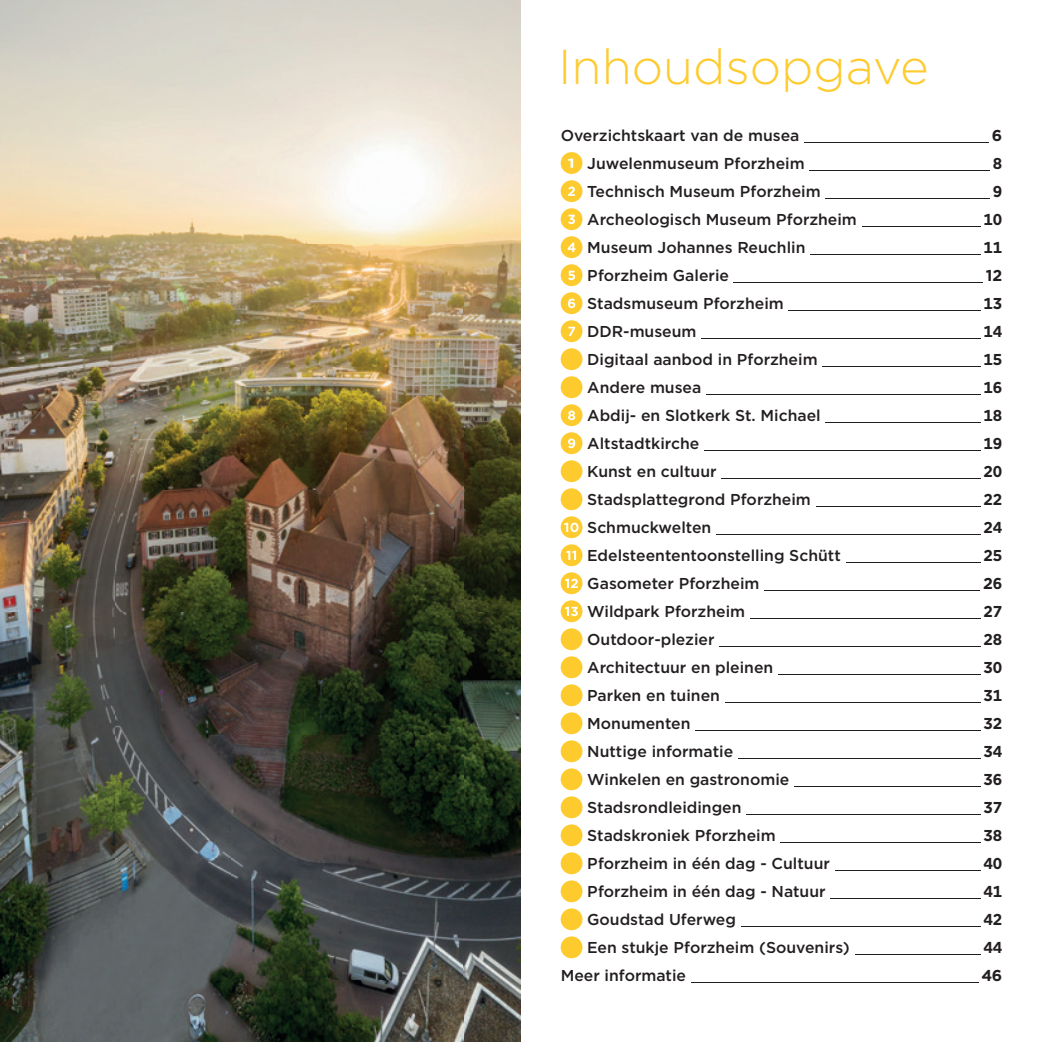
<style>
.page{position:relative;width:1042px;height:1042px;background:#fff}
.page>*{position:absolute;margin:0;border:0;box-sizing:border-box;transform-origin:0 0}
.t1{font:300 49px "Gotham";color:#fecb2f}
.t2{font:500 15.75px "Gotham";color:#231f20}
.t3{font:700 15.75px "Gotham";color:#231f20}
</style>
<div class="page">
<hr style="left:804px;top:142px;width:185px;height:1px;background:#231f20">
<hr style="left:809px;top:170px;width:181px;height:1px;background:#231f20">
<hr style="left:825px;top:198px;width:165px;height:1px;background:#231f20">
<hr style="left:861px;top:226px;width:119px;height:1px;background:#231f20">
<hr style="left:810px;top:254px;width:170px;height:1px;background:#231f20">
<hr style="left:734px;top:282px;width:249px;height:1px;background:#231f20">
<hr style="left:788px;top:310px;width:192px;height:1px;background:#231f20">
<hr style="left:701px;top:338px;width:279px;height:1px;background:#231f20">
<hr style="left:822px;top:366px;width:158px;height:1px;background:#231f20">
<hr style="left:706px;top:394px;width:274px;height:1px;background:#231f20">
<hr style="left:825px;top:422px;width:155px;height:1px;background:#231f20">
<hr style="left:704px;top:450px;width:276px;height:1px;background:#231f20">
<hr style="left:721px;top:478px;width:259px;height:1px;background:#231f20">
<hr style="left:815px;top:506px;width:165px;height:1px;background:#231f20">
<hr style="left:716px;top:534px;width:264px;height:1px;background:#231f20">
<hr style="left:845px;top:562px;width:135px;height:1px;background:#231f20">
<hr style="left:764px;top:590px;width:216px;height:1px;background:#231f20">
<hr style="left:750px;top:618px;width:230px;height:1px;background:#231f20">
<hr style="left:719px;top:646px;width:261px;height:1px;background:#231f20">
<hr style="left:778px;top:674px;width:202px;height:1px;background:#231f20">
<hr style="left:725px;top:702px;width:255px;height:1px;background:#231f20">
<hr style="left:695px;top:730px;width:285px;height:1px;background:#231f20">
<hr style="left:738px;top:758px;width:242px;height:1px;background:#231f20">
<hr style="left:794px;top:786px;width:186px;height:1px;background:#231f20">
<hr style="left:746px;top:814px;width:234px;height:1px;background:#231f20">
<hr style="left:780px;top:842px;width:200px;height:1px;background:#231f20">
<hr style="left:834px;top:870px;width:146px;height:1px;background:#231f20">
<hr style="left:830px;top:898px;width:150px;height:1px;background:#231f20">
<hr style="left:741px;top:926px;width:239px;height:1px;background:#231f20">
<hr style="left:854px;top:954px;width:126px;height:1px;background:#231f20">
<hr style="left:691px;top:982px;width:287px;height:1px;background:#231f20">
<div style="left:561px;top:152px;width:21px;height:22px;background:#fecb2f;border-radius:50%"></div>
<svg style="left:568px;top:158px;width:5px;height:10px"></svg>
<div style="left:561px;top:180px;width:21px;height:22px;background:#fecb2f;border-radius:50%"></div>
<svg style="left:568px;top:187px;width:7px;height:9px"></svg>
<div style="left:561px;top:208px;width:21px;height:22px;background:#fecb2f;border-radius:50%"></div>
<svg style="left:568px;top:215px;width:7px;height:9px"></svg>
<div style="left:561px;top:236px;width:21px;height:22px;background:#fecb2f;border-radius:50%"></div>
<svg style="left:567px;top:243px;width:8px;height:9px"></svg>
<div style="left:561px;top:264px;width:21px;height:22px;background:#fecb2f;border-radius:50%"></div>
<svg style="left:568px;top:271px;width:7px;height:9px"></svg>
<div style="left:561px;top:292px;width:21px;height:22px;background:#fecb2f;border-radius:50%"></div>
<svg style="left:568px;top:299px;width:7px;height:9px"></svg>
<div style="left:561px;top:320px;width:21px;height:22px;background:#fecb2f;border-radius:50%"></div>
<svg style="left:568px;top:327px;width:7px;height:9px"></svg>
<div style="left:561px;top:348px;width:21px;height:22px;background:#fecb2f;border-radius:50%"></div>
<div style="left:561px;top:376px;width:21px;height:22px;background:#fecb2f;border-radius:50%"></div>
<div style="left:561px;top:404px;width:21px;height:22px;background:#fecb2f;border-radius:50%"></div>
<svg style="left:568px;top:411px;width:7px;height:9px"></svg>
<div style="left:561px;top:432px;width:21px;height:22px;background:#fecb2f;border-radius:50%"></div>
<svg style="left:568px;top:439px;width:7px;height:9px"></svg>
<div style="left:561px;top:460px;width:21px;height:22px;background:#fecb2f;border-radius:50%"></div>
<div style="left:561px;top:488px;width:21px;height:22px;background:#fecb2f;border-radius:50%"></div>
<div style="left:561px;top:516px;width:21px;height:22px;background:#fecb2f;border-radius:50%"></div>
<svg style="left:564px;top:523px;width:14px;height:9px"></svg>
<div style="left:561px;top:544px;width:21px;height:22px;background:#fecb2f;border-radius:50%"></div>
<svg style="left:566px;top:551px;width:10px;height:9px"></svg>
<div style="left:561px;top:572px;width:21px;height:22px;background:#fecb2f;border-radius:50%"></div>
<svg style="left:565px;top:579px;width:13px;height:9px"></svg>
<div style="left:561px;top:600px;width:21px;height:22px;background:#fecb2f;border-radius:50%"></div>
<svg style="left:565px;top:607px;width:13px;height:9px"></svg>
<div style="left:561px;top:628px;width:21px;height:22px;background:#fecb2f;border-radius:50%"></div>
<div style="left:561px;top:656px;width:21px;height:22px;background:#fecb2f;border-radius:50%"></div>
<div style="left:561px;top:684px;width:21px;height:22px;background:#fecb2f;border-radius:50%"></div>
<div style="left:561px;top:712px;width:21px;height:22px;background:#fecb2f;border-radius:50%"></div>
<div style="left:561px;top:740px;width:21px;height:22px;background:#fecb2f;border-radius:50%"></div>
<div style="left:561px;top:768px;width:21px;height:22px;background:#fecb2f;border-radius:50%"></div>
<div style="left:561px;top:796px;width:21px;height:22px;background:#fecb2f;border-radius:50%"></div>
<div style="left:561px;top:824px;width:21px;height:22px;background:#fecb2f;border-radius:50%"></div>
<div style="left:561px;top:852px;width:21px;height:22px;background:#fecb2f;border-radius:50%"></div>
<div style="left:561px;top:880px;width:21px;height:22px;background:#fecb2f;border-radius:50%"></div>
<div style="left:561px;top:908px;width:21px;height:22px;background:#fecb2f;border-radius:50%"></div>
<div style="left:561px;top:936px;width:21px;height:22px;background:#fecb2f;border-radius:50%"></div>
<img style="left:0;top:0;width:521px;height:1042px">
<h1 class="t1" style="left:558px;top:36px;width:372px">Inhoudsopgave</h1>
<p class="t2" style="left:561px;top:125px;width:240px">Overzichtskaart van de musea</p>
<p class="t3" style="left:992px;top:125px;width:12px">6</p>
<p class="t2" style="left:587px;top:153px;width:219px">Juwelenmuseum Pforzheim</p>
<p class="t3" style="left:993px;top:153px;width:11px">8</p>
<p class="t2" style="left:587px;top:181px;width:235px">Technisch Museum Pforzheim</p>
<p class="t3" style="left:993px;top:181px;width:11px">9</p>
<p class="t2" style="left:587px;top:209px;width:271px">Archeologisch Museum Pforzheim</p>
<p class="t3" style="left:983px;top:209px;width:20px">10</p>
<p class="t2" style="left:587px;top:237px;width:220px">Museum Johannes Reuchlin</p>
<p class="t3" style="left:983px;top:237px;width:20px">11</p>
<p class="t2" style="left:587px;top:265px;width:143px">Pforzheim Galerie</p>
<p class="t3" style="left:986px;top:265px;width:18px">12</p>
<p class="t2" style="left:587px;top:293px;width:198px">Stadsmuseum Pforzheim</p>
<p class="t3" style="left:983px;top:293px;width:20px">13</p>
<p class="t2" style="left:587px;top:321px;width:111px">DDR-museum</p>
<p class="t3" style="left:983px;top:321px;width:20px">14</p>
<p class="t2" style="left:587px;top:349px;width:232px">Digitaal aanbod in Pforzheim</p>
<p class="t3" style="left:983px;top:349px;width:20px">15</p>
<p class="t2" style="left:587px;top:377px;width:116px">Andere musea</p>
<p class="t3" style="left:983px;top:377px;width:20px">16</p>
<p class="t2" style="left:587px;top:405px;width:235px">Abdij- en Slotkerk St. Michael</p>
<p class="t3" style="left:983px;top:405px;width:20px">18</p>
<p class="t2" style="left:587px;top:433px;width:114px">Altstadtkirche</p>
<p class="t3" style="left:983px;top:433px;width:20px">19</p>
<p class="t2" style="left:587px;top:461px;width:131px">Kunst en cultuur</p>
<p class="t3" style="left:983px;top:461px;width:20px">20</p>
<p class="t2" style="left:587px;top:489px;width:225px">Stadsplattegrond Pforzheim</p>
<p class="t3" style="left:983px;top:489px;width:20px">22</p>
<p class="t2" style="left:587px;top:517px;width:126px">Schmuckwelten</p>
<p class="t3" style="left:983px;top:517px;width:20px">24</p>
<p class="t2" style="left:587px;top:545px;width:255px">Edelsteententoonstelling Schütt</p>
<p class="t3" style="left:983px;top:545px;width:20px">25</p>
<p class="t2" style="left:587px;top:573px;width:174px">Gasometer Pforzheim</p>
<p class="t3" style="left:983px;top:573px;width:21px">26</p>
<p class="t2" style="left:587px;top:601px;width:159px">Wildpark Pforzheim</p>
<p class="t3" style="left:983px;top:601px;width:20px">27</p>
<p class="t2" style="left:587px;top:629px;width:129px">Outdoor-plezier</p>
<p class="t3" style="left:983px;top:629px;width:20px">28</p>
<p class="t2" style="left:587px;top:657px;width:188px">Architectuur en pleinen</p>
<p class="t3" style="left:983px;top:657px;width:20px">30</p>
<p class="t2" style="left:587px;top:685px;width:134px">Parken en tuinen</p>
<p class="t3" style="left:983px;top:685px;width:20px">31</p>
<p class="t2" style="left:587px;top:713px;width:105px">Monumenten</p>
<p class="t3" style="left:983px;top:713px;width:20px">32</p>
<p class="t2" style="left:587px;top:741px;width:147px">Nuttige informatie</p>
<p class="t3" style="left:983px;top:741px;width:20px">34</p>
<p class="t2" style="left:587px;top:769px;width:204px">Winkelen en gastronomie</p>
<p class="t3" style="left:983px;top:769px;width:20px">36</p>
<p class="t2" style="left:587px;top:797px;width:156px">Stadsrondleidingen</p>
<p class="t3" style="left:983px;top:797px;width:20px">37</p>
<p class="t2" style="left:587px;top:825px;width:190px">Stadskroniek Pforzheim</p>
<p class="t3" style="left:983px;top:825px;width:20px">38</p>
<p class="t2" style="left:587px;top:853px;width:244px">Pforzheim in één dag - Cultuur</p>
<p class="t3" style="left:983px;top:853px;width:20px">40</p>
<p class="t2" style="left:587px;top:881px;width:240px">Pforzheim in één dag - Natuur</p>
<p class="t3" style="left:983px;top:881px;width:20px">41</p>
<p class="t2" style="left:587px;top:909px;width:150px">Goudstad Uferweg</p>
<p class="t3" style="left:983px;top:909px;width:20px">42</p>
<p class="t2" style="left:587px;top:937px;width:264px">Een stukje Pforzheim (Souvenirs)</p>
<p class="t3" style="left:983px;top:937px;width:20px">44</p>
<p class="t2" style="left:561px;top:965px;width:127px">Meer informatie</p>
<p class="t3" style="left:981px;top:965px;width:22px">46</p>
</div>
